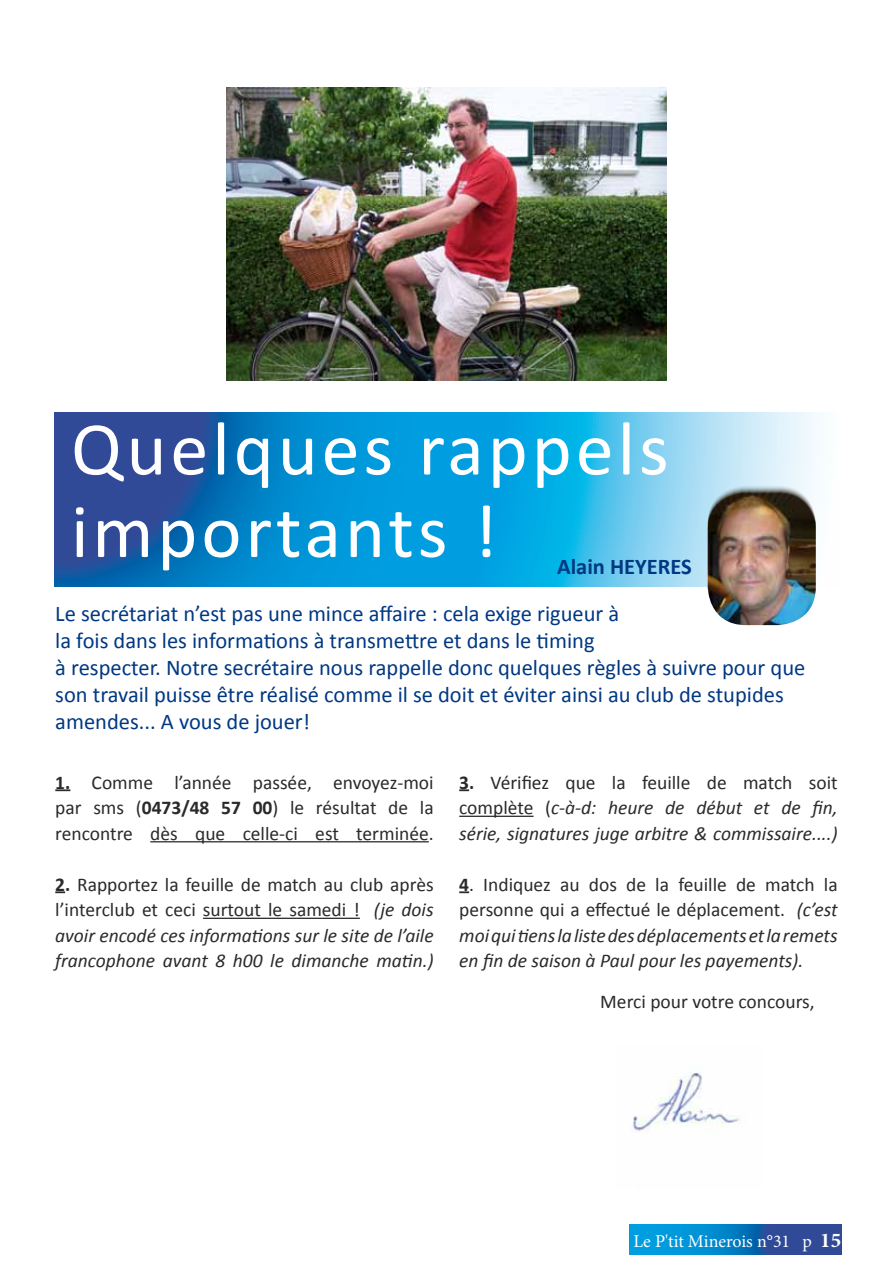
<style>
.page{position:relative;width:893px;height:1263px;background:#fff}
.page>*{position:absolute;margin:0;border:0;box-sizing:border-box;transform-origin:0 0}
.t1{font:76.5px/82.5px "Calibri";letter-spacing:.05em;color:#fff}
.t2{font:22.5px/27px "Calibri";color:#003882}
.t3{font:700 22.5px "Calibri";color:#003882}
.t4{font:italic 19.5px/25.5px "Calibri";color:#2a2a2a;text-align:justify}
.t5{font:19.5px/25.5px "Calibri";color:#2a2a2a;text-align:justify}
.t6{font:18px "Minion Pro";letter-spacing:-.005em;color:#fff}
.s1{font-weight:700}
.s2{font-weight:700;font-style:normal}
.s3{font-style:normal}
.s4{font-weight:700;font-size:21px}
</style>
<div class="page">
<svg style="left:629px;top:1225px;width:213px;height:29px;background:#1273ba"></svg>
<svg style="left:54px;top:412px;width:764px;height:175px;background:#2c98d1"></svg>
<img style="left:708px;top:485px;width:108px;height:140px">
<svg style="left:55px;top:789px;width:15px;height:2px"></svg>
<hr style="left:150px;top:841px;width:279px;height:1px;background:#2a2a2a">
<svg style="left:55px;top:891px;width:10px;height:2px"></svg>
<hr style="left:203px;top:918px;width:157px;height:1px;background:#2a2a2a">
<svg style="left:459px;top:789px;width:10px;height:2px"></svg>
<hr style="left:459px;top:816px;width:74px;height:1px;background:#2a2a2a">
<svg style="left:459px;top:891px;width:10px;height:2px"></svg>
<img style="left:633px;top:1072px;width:107px;height:60px">
<img style="left:226px;top:87px;width:440px;height:294px">
<h1 class="t1" style="left:71px;top:408px;width:599px">Quelques rappels importants !</h1>
<p class="t3" style="left:557px;top:552px;width:136px">Alain HEYERES</p>
<p class="t2" style="left:55px;top:600px;width:752px">Le secrétariat n’est pas une mince affaire : cela exige rigueur à<br>la fois dans les informations à transmettre et dans le timing<br>à respecter. Notre secrétaire nous rappelle donc quelques règles à suivre pour que son travail puisse être réalisé comme il se doit et éviter ainsi au club de stupides amendes... A vous de jouer!</p>
<p class="t5" style="left:55px;top:769px;width:380px"><span class="s1">1.</span> Comme l’année passée, envoyez-moi par sms (<span class="s1">0473/48 57 00</span>) le résultat de la rencontre dès que celle-ci est terminée.</p>
<p class="t4" style="left:55px;top:871px;width:380px"><span class="s2">2.</span> <span class="s3">Rapportez la feuille de match au club après l’interclub et ceci surtout le samedi !</span> (je dois avoir encodé ces informations sur le site de l’aile francophone avant 8 h00 le dimanche matin.)</p>
<p class="t4" style="left:459px;top:769px;width:380px"><span class="s2">3.</span> <span class="s3">Vérifiez que la feuille de match soit complète (</span>c-à-d: heure de début et de fin, série, signatures juge arbitre &amp; commissaire....)</p>
<p class="t4" style="left:459px;top:871px;width:380px"><span class="s2">4</span><span class="s3">. Indiquez au dos de la feuille de match la personne qui a effectué le déplacement.</span> (c’est moiquitienslalistedesdéplacementsetlaremets en fin de saison à Paul pour les payements).</p>
<p class="t5" style="left:600px;top:988px;width:216px">Merci pour votre concours,</p>
<p class="t6" style="left:633px;top:1229px;width:209px">Le P'tit Minerois n°31 p <span class="s4">15</span></p>
</div>
